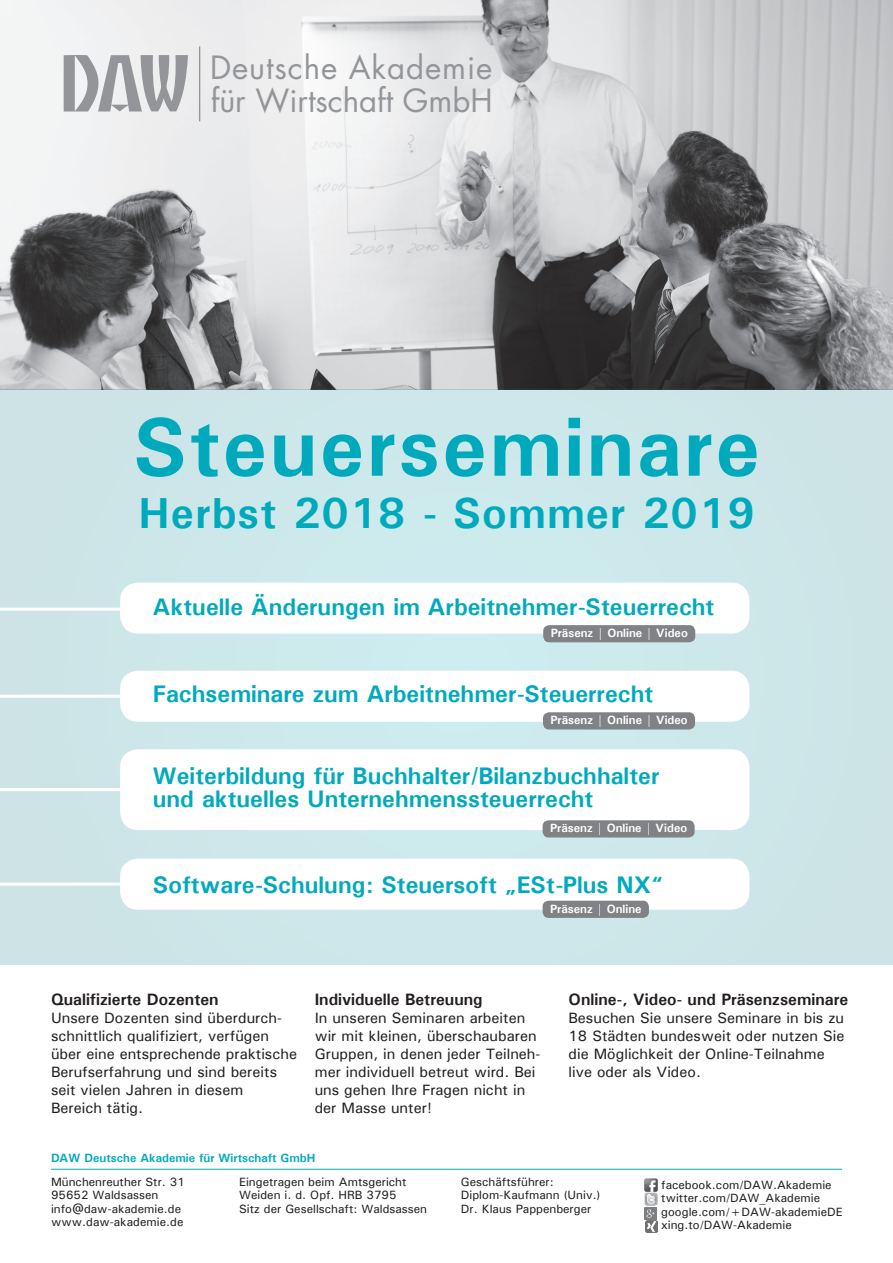
<style>
.page{position:relative;width:893px;height:1263px;background:#fff}
.page>*{position:absolute;margin:0;border:0;box-sizing:border-box;transform-origin:0 0}
.t1{font:700 84px "Univers";letter-spacing:.025em;color:#00aabc}
.t2{font:700 43.5px "Univers";letter-spacing:.025em;color:#00aabc}
.t3{font:31.2px/32.4px "Futura Std";letter-spacing:.015em;color:#939598}
.t4{font:700 24px/22.5px "Univers";color:#00aabc}
.t5{font:700 16.5px "Univers";color:#231f20}
.t6{font:500 15px/18px "Univers";color:#231f20}
.t7{font:500 12px/13.5px "Univers";color:#231f20}
.t8{font:700 12px "Univers";color:#fff}
.t9{font:700 12px "Univers";color:#00aabc}
</style>
<div class="page">
<img style="left:0;top:0;width:893px;height:389px">
<div style="left:0;top:389px;width:893px;height:575px;background:#cde6e9"></div>
<svg style="left:64px;top:55px;width:124px;height:57px"></svg>
<hr style="left:199px;top:46px;width:1px;height:75px;background:#939598">
<hr style="left:51px;top:1169px;width:791px;height:1px;background:#00aabc">
<img style="left:644px;top:1178px;width:14px;height:28px">
<div style="left:120px;top:583px;width:629px;height:51px;background:#fff;border-radius:18px"></div>
<hr style="left:0;top:608px;width:553px;height:3px;background:#fff">
<hr style="left:0;top:695px;width:553px;height:3px;background:#fff">
<hr style="left:0;top:788px;width:553px;height:3px;background:#fff">
<svg style="left:645px;top:1207px;width:12px;height:26px"></svg>
<div style="left:120px;top:671px;width:629px;height:51px;background:#fff;border-radius:18px"></div>
<div style="left:120px;top:749px;width:629px;height:81px;background:#fff;border-radius:18px"></div>
<div style="left:120px;top:859px;width:629px;height:51px;background:#fff;border-radius:18px"></div>
<hr style="left:0;top:883px;width:553px;height:3px;background:#fff">
<div style="left:543px;top:625px;width:152px;height:17px;background:#808285;border-radius:6px"></div>
<div style="left:543px;top:712px;width:152px;height:17px;background:#808285;border-radius:6px"></div>
<div style="left:543px;top:820px;width:152px;height:17px;background:#808285;border-radius:6px"></div>
<div style="left:543px;top:901px;width:106px;height:17px;background:#808285;border-radius:6px"></div>
<h3 class="t3" style="left:210px;top:52px;width:284px">Deutsche Akademie für Wirtschaft GmbH</h3>
<h1 class="t1" style="left:133px;top:395px;width:629px">Steuerseminare</h1>
<h2 class="t2" style="left:139px;top:486px;width:617px">Herbst 2018 - Sommer 2019</h2>
<h3 class="t4" style="left:153px;top:595px;width:563px">Aktuelle Änderungen im Arbeitnehmer-Steuerrecht</h3>
<p class="t8" style="left:551px;top:625px;width:139px">Präsenz | Online | Video</p>
<h3 class="t4" style="left:153px;top:682px;width:502px">Fachseminare zum Arbeitnehmer-Steuerrecht</h3>
<p class="t8" style="left:550px;top:713px;width:139px">Präsenz | Online | Video</p>
<h3 class="t4" style="left:153px;top:764px;width:508px">Weiterbildung für Buchhalter/Bilanzbuchhalter und aktuelles Unternehmenssteuerrecht</h3>
<p class="t8" style="left:550px;top:821px;width:139px">Präsenz | Online | Video</p>
<h3 class="t4" style="left:153px;top:873px;width:512px">Software-Schulung: Steuersoft „ESt-Plus NX“</h3>
<p class="t8" style="left:550px;top:901px;width:93px">Präsenz | Online</p>
<p class="t5" style="left:51px;top:989px;width:169px">Qualifizierte Dozenten</p>
<p class="t6" style="left:51px;top:1009px;width:248px">Unsere Dozenten sind überdurch&shy;schnittlich qualifiziert, verfügen über eine entsprechende praktische<br>Berufserfahrung und sind bereits seit vielen Jahren in diesem<br>Bereich tätig.</p>
<p class="t5" style="left:315px;top:989px;width:170px">Individuelle Betreuung</p>
<p class="t6" style="left:315px;top:1009px;width:227px">In unseren Seminaren arbeiten wir mit kleinen, überschaubaren<br>Gruppen, in denen jeder Teilneh&shy;mer individuell betreut wird. Bei uns gehen Ihre Fragen nicht in der Masse unter!</p>
<p class="t9" style="left:51px;top:1150px;width:266px">DAW Deutsche Akademie für Wirtschaft GmbH</p>
<p class="t5" style="left:568px;top:989px;width:281px">Online-, Video- und Präsenzseminare</p>
<p class="t6" style="left:568px;top:1009px;width:277px">Besuchen Sie unsere Seminare in bis zu 18 Städten bundesweit oder nutzen Sie die Möglichkeit der Online-Teilnahme live oder als Video.</p>
<p class="t7" style="left:51px;top:1174px;width:135px">Münchenreuther Str. 31<br>95652 Waldsassen info@daw-akademie.de www.daw-akademie.de</p>
<p class="t7" style="left:239px;top:1174px;width:189px">Eingetragen beim Amtsgericht<br>Weiden i. d. Opf. HRB 3795<br>Sitz der Gesellschaft: Waldsassen</p>
<p class="t7" style="left:461px;top:1174px;width:141px">Geschäftsführer:<br>Diplom-Kaufmann (Univ.)<br>Dr. Klaus Pappenberger</p>
<p class="t7" style="left:661px;top:1178px;width:183px">facebook.com/DAW.Akademie twitter.com/DAW_Akademie google.com/+DAW-akademieDE xing.to/DAW-Akademie</p>
</div>
